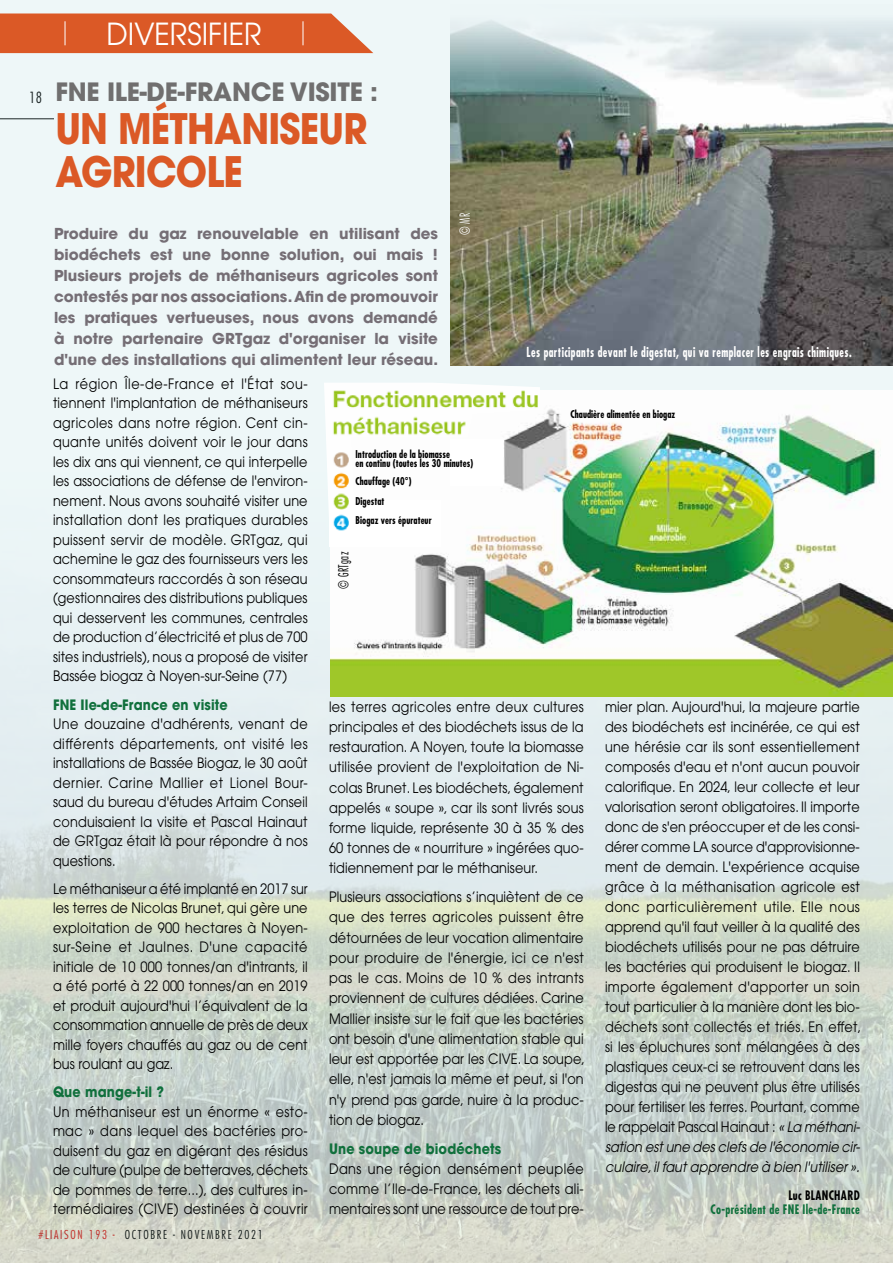
<style>
.page{position:relative;width:893px;height:1263px;background:#eef7f8}
.page>*{position:absolute;margin:0;border:0;box-sizing:border-box;transform-origin:0 0}
.t1{font:700 41.7px/43.2px "Avant Garde";letter-spacing:-.02em;color:#db5926;scale:.88 1}
.t2{font:30.3px "Avant Garde";color:#fff;scale:.95 1}
.t3{font:700 25.05px "Avant Garde";letter-spacing:-.01em;color:#706f6f}
.t4{font:700 15px/21px "Avant Garde";color:#756e75;text-align:justify}
.t5{font:300 condensed 15px "Futura";color:#000}
.t6{font:14.25px/19.5px "Avant Garde";letter-spacing:.01em;color:#000;text-align:justify;scale:.9 1}
.t7{font:700 14.25px "Avant Garde";letter-spacing:.01em;color:#10703c;scale:.9 1}
.t8{font:700 condensed 13.5px "Futura";letter-spacing:.04em;color:#fff;scale:.81 1}
.t9{font:300 condensed 13.5px "Futura";letter-spacing:.04em;color:#000;scale:.81 1}
.t10{font:300 condensed 13.5px "Futura";color:#fff;scale:.81 1}
.t11{font:700 condensed 12.75px "Futura";letter-spacing:.025em;color:#10703c;scale:.9 1}
.t12{font:700 condensed 12.75px "Futura";letter-spacing:.025em;color:#000;scale:.9 1}
.t13{font:300 condensed 12px "Futura";letter-spacing:.14em;color:#000}
.t14{font:700 condensed 10.5px/19.6px "Futura";letter-spacing:.005em;color:#000;scale:.9 1}
.s1{font-style:italic}
.s2{color:#e31613}
</style>
<div class="page">
<img style="left:0;top:338px;width:893px;height:925px">
<img style="left:451px;top:20px;width:442px;height:346px">
<div style="left:0;top:14px;width:373px;height:39px;background:#db5926"></div>
<img style="left:331px;top:391px;width:562px;height:305px">
<div style="left:330px;top:500px;width:111px;height:46px;background:#fff"></div>
<img style="left:324px;top:383px;width:216px;height:153px">
<div style="left:450px;top:439px;width:53px;height:47px;background:#fff"></div>
<h2 class="t2" style="left:106px;top:16px;width:165px">DIVERSIFIER</h2>
<p class="t5" style="left:29px;top:88px;width:14px">18</p>
<h3 class="t3" style="left:55px;top:75px;width:324px">FNE ILE-DE-FRANCE VISITE :</h3>
<h1 class="t1" style="left:55px;top:107px;width:356px">UN MÉTHANISEUR<br>AGRICOLE</h1>
<p class="t4" style="left:54px;top:223px;width:386px">Produire du gaz renouvelable en utilisant des biodéchets est une bonne solution, oui mais !<br>Plusieurs projets de méthaniseurs agricoles sont contestés par nos associations. Afin de promouvoir les pratiques vertueuses, nous avons demandé à notre partenaire GRTgaz d'organiser la visite d'une des installations qui alimentent leur réseau.</p>
<p class="t10" style="left:456px;top:235px;width:29px;rotate:-90deg">© MR</p>
<p class="t8" style="left:526px;top:343px;width:403px">Les participants devant le digestat, qui va remplacer les engrais chimiques.</p>
<p class="t6" style="left:53px;top:374px;width:285px">La région Île-de-France et l'État sou&shy;tiennent l'implantation de méthaniseurs agricoles dans notre région. Cent cin&shy;quante unités doivent voir le jour dans les dix ans qui viennent, ce qui interpelle les associations de défense de l'environ&shy;nement. Nous avons souhaité visiter une installation dont les pratiques durables puissent servir de modèle. GRTgaz, qui achemine le gaz des fournisseurs vers les consommateurs raccordés à son réseau (gestionnaires des distributions publiques qui desservent les communes, centrales de production d’électricité et plus de 700 sites industriels), nous a proposé de visiter Bassée biogaz à Noyen-sur-Seine (77)</p>
<p class="t7" style="left:53px;top:695px;width:196px">FNE Ile-de-France en visite</p>
<p class="t6" style="left:53px;top:714px;width:285px">Une douzaine d'adhérents, venant de différents départements, ont visité les installations de Bassée Biogaz, le 30 août dernier. Carine Mallier et Lionel Bour&shy;saud du bureau d'études Artaim Conseil conduisaient la visite et Pascal Hainaut de GRTgaz était là pour répondre à nos questions.</p>
<p class="t6" style="left:53px;top:879px;width:285px">Le méthaniseur a été implanté en 2017 sur les terres de Nicolas Brunet, qui gère une exploitation de 900 hectares à Noyen&shy;sur-Seine et Jaulnes. D'une capacité initiale de 10 000 tonnes/an d'intrants, il a été porté à 22 000 tonnes/an en 2019 et produit aujourd'hui l’équivalent de la consommation annuelle de près de deux mille foyers chauffés au gaz ou de cent bus roulant au gaz.</p>
<p class="t7" style="left:53px;top:1083px;width:125px">Que mange-t-il ?</p>
<p class="t6" style="left:53px;top:1102px;width:285px">Un méthaniseur est un énorme « esto&shy;mac » dans lequel des bactéries pro&shy;duisent du gaz en digérant des résidus de culture (pulpe de betteraves, déchets de pommes de terre...), des cultures in&shy;termédiaires (CIVE) destinées à couvrir</p>
<p class="t14" style="left:355px;top:450px;width:132px;line-height:8.7px">Introduction de la biomasse<br>en continu (toutes les 30 minutes)</p>
<p class="t14" style="left:355px;top:471px;width:86px">Chauffage (40°)<br>Digestat<br>Biogaz vers épurateur</p>
<p class="t9" style="left:335px;top:589px;width:47px;rotate:-90deg">© GRTgaz</p>
<p class="t14" style="left:570px;top:405px;width:118px">Chaudière alimentée en biogaz</p>
<p class="t6" style="left:329px;top:696px;width:285px;line-height:20.2px">les terres agricoles entre deux cultures principales et des biodéchets issus de la restauration. A Noyen, toute la biomasse utilisée provient de l'exploitation de Ni&shy;colas Brunet. Les biodéchets, également appelés « soupe », car ils sont livrés sous forme liquide, représente 30 à 35 % des 60 tonnes de « nourriture » ingérées quo&shy;tidiennement par le méthaniseur.</p>
<p class="t6" style="left:329px;top:887px;width:286px;line-height:20.2px">Plusieurs associations s’inquiètent de ce que des terres agricoles puissent être détournées de leur vocation alimentaire pour produire de l'énergie, ici ce n'est pas le cas. Moins de 10 % des intrants proviennent de cultures dédiées. Carine Mallier insiste sur le fait que les bactéries ont besoin d'une alimentation stable qui leur est apportée par les CIVE. La soupe, elle, n'est jamais la même et peut, si l'on n'y prend pas garde, nuire à la produc&shy;tion de biogaz.</p>
<p class="t7" style="left:329px;top:1139px;width:193px">Une soupe de biodéchets</p>
<p class="t6" style="left:329px;top:1158px;width:285px;line-height:20.2px">Dans une région densément peuplée comme l’Ile-de-France, les déchets ali&shy;mentaires sont une ressource de tout pre-</p>
<p class="t6" style="left:605px;top:696px;width:288px;line-height:20.1px;text-align:left">mier plan. Aujourd'hui, la majeure partie des biodéchets est incinérée, ce qui est une hérésie car ils sont essentiellement composés d'eau et n'ont aucun pouvoir calorifique. En 2024, leur collecte et leur valorisation seront obligatoires. Il importe donc de s'en préoccuper et de les consi&shy;dérer comme LA source d'approvisionne&shy;ment de demain. L'expérience acquise grâce à la méthanisation agricole est donc particulièrement utile. Elle nous apprend qu'il faut veiller à la qualité des biodéchets utilisés pour ne pas détruire les bactéries qui produisent le biogaz. Il importe également d'apporter un soin tout particulier à la manière dont les bio&shy;déchets sont collectés et triés. En effet, si les épluchures sont mélangées à des plastiques ceux-ci se retrouvent dans les digestas qui ne peuvent plus être utilisés pour fertiliser les terres. Pourtant, comme le rappelait Pascal Hainaut : <span class="s1">«La méthani&shy;sation estune desclefsde l'économie cir&shy;culaire,ilfautapprendre à bien l'utiliser».</span></p>
<p class="t12" style="left:788px;top:1187px;width:81px">Luc BLANCHARD</p>
<p class="t11" style="left:711px;top:1201px;width:167px">Co-président de FNE Ile-de-France</p>
<p class="t13" style="left:38px;top:1227px;width:226px"><span class="s2">#LIAISON 193 -</span> OCTOBRE - NOVEMBRE 2021</p>
</div>
